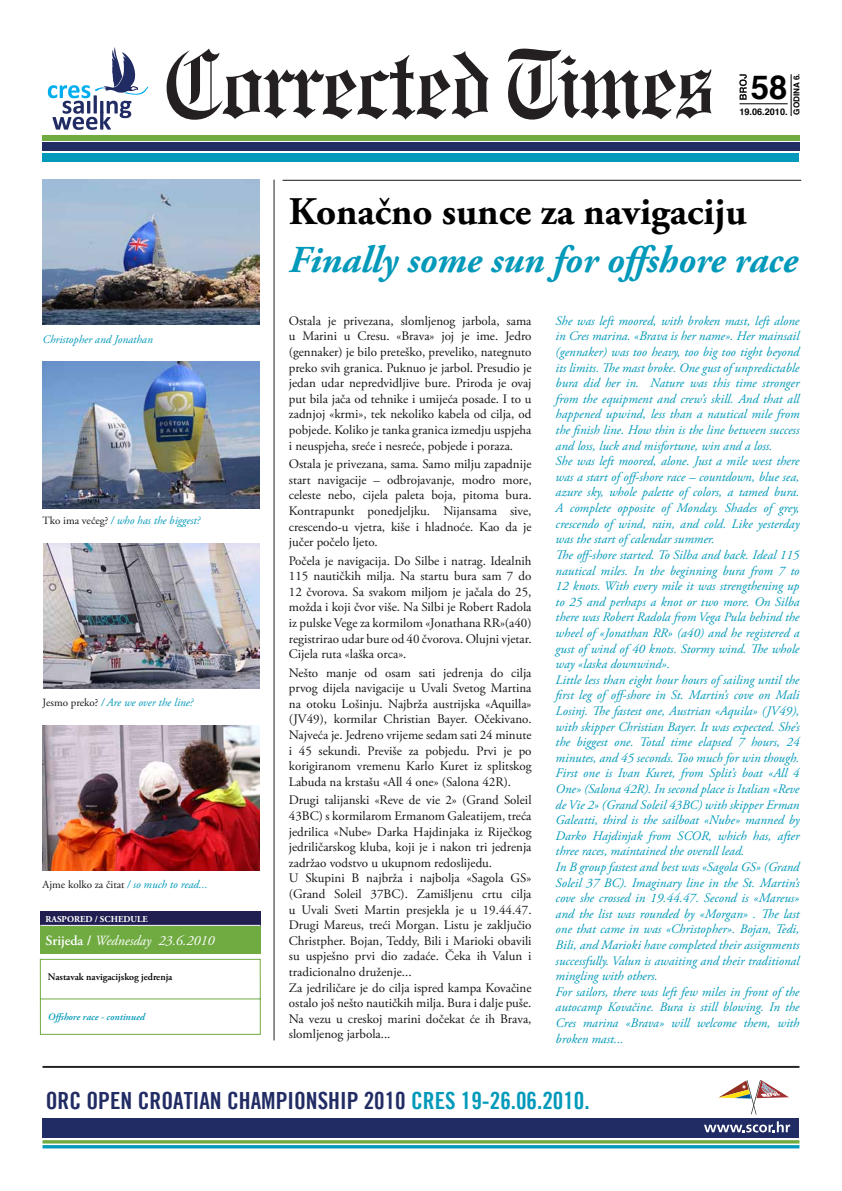
<style>
.page{position:relative;width:842px;height:1191px;background:#fff}
.page>*{position:absolute;margin:0;border:0;box-sizing:border-box;transform-origin:0 0}
.t1{font:700 39px "Adobe Garamond Pro";color:#000}
.t2{font:italic 700 38px "Adobe Garamond Pro";color:#0399ba}
.t3{font:700 33px "Helvetica";color:#000}
.t4{font:23.7px "Trade Gothic PF Bold Cond Twenty";color:#212c64}
.t5{font:italic 14px "Adobe Garamond Pro";color:#fff}
.t6{font:italic 13px/15.6px "Adobe Garamond Pro";color:#0399ba}
.t7{font:13px/15.6px "Adobe Garamond Pro";color:#181418;text-align:justify}
.t8{font:italic 11.5px "Adobe Garamond Pro";color:#0399ba}
.t9{font:11px "Adobe Garamond Pro";color:#181418}
.t10{font:600 10px "Adobe Garamond Pro";color:#000}
.t11{font:italic 600 10px "Adobe Garamond Pro";color:#0399ba}
.t12{font:700 9.1px "Helvetica";color:#000}
.t13{font:700 9px "Adobe Garamond Pro";color:#fff}
.t14{font:700 8.2px "Helvetica";color:#000}
.s1{font-style:normal;font-size:11px;color:#181418}
.s2{font-style:italic;font-size:11.5px;color:#0399ba}
.s3{font-weight:600;font-style:normal}
.s4{color:#0399ba}
</style>
<div class="page">
<div style="left:43px;top:135px;width:757px;height:6px;background:#70ab42"></div>
<div style="left:43px;top:143px;width:757px;height:8px;background:#212c64"></div>
<div style="left:43px;top:153px;width:756px;height:9px;background:#0399ba"></div>
<hr style="left:739px;top:103px;width:49px;height:1px;background:#241f21">
<svg style="left:167px;top:49px;width:322px;height:71px"></svg>
<svg style="left:508px;top:49px;width:204px;height:71px"></svg>
<hr style="left:790px;top:74px;width:2px;height:42px;background:#241f21">
<svg style="left:739px;top:74px;width:8px;height:26px"></svg>
<div style="left:43px;top:1117px;width:756px;height:20px;background:#212c64"></div>
<svg style="left:704px;top:1121px;width:86px;height:11px"></svg>
<hr style="left:43px;top:1140px;width:756px;height:3px;background:#70ab42">
<hr style="left:43px;top:1145px;width:756px;height:3px;background:#0099ba">
<svg style="left:718px;top:1079px;width:71px;height:35px"></svg>
<hr style="left:43px;top:1066px;width:756px;height:1px;background:#241f21">
<svg style="left:48px;top:47px;width:100px;height:83px"></svg>
<div style="left:40px;top:910px;width:220px;height:43px;background:#70ab42"></div>
<div style="left:40px;top:910px;width:220px;height:15px;background:#211f52"></div>
<svg style="left:39px;top:958px;width:222px;height:77px"></svg>
<hr style="left:40px;top:925px;width:220px;height:1px;background:#fff">
<hr style="left:283px;top:180px;width:518px;height:1px;background:#241f21">
<hr style="left:274px;top:179px;width:1px;height:861px;background:#241f21">
<img style="left:43px;top:726px;width:216px;height:144px">
<img style="left:43px;top:543px;width:216px;height:145px">
<img style="left:43px;top:361px;width:216px;height:147px">
<img style="left:43px;top:179px;width:216px;height:146px">
<p class="t14" style="left:790px;top:115px;width:43px;rotate:-90deg">GODINA 6.</p>
<h3 class="t3" style="left:751px;top:60px;width:38px">58</h3>
<p class="t12" style="left:739px;top:105px;width:50px">19.06.2010.</p>
<p class="t8" style="left:43px;top:332px;width:112px">Christopher and Jonathan</p>
<p class="t8" style="left:43px;top:513px;width:159px"><span class="s1">Tko ima većeg?</span> / who has the biggest?</p>
<p class="t8" style="left:43px;top:695px;width:152px"><span class="s1">Jesmo preko?</span> / Are we over the line?</p>
<p class="t9" style="left:43px;top:877px;width:166px">Ajme kolko za čitat <span class="s2">/ so much to read...</span></p>
<p class="t13" style="left:46px;top:913px;width:104px">RASPORED / SCHEDULE</p>
<p class="t5" style="left:46px;top:932px;width:170px"><span class="s3">Srijeda /</span> Wednesday 23.6.2010</p>
<p class="t10" style="left:48px;top:971px;width:126px">Nastavak navigacijskog jedrenja</p>
<p class="t11" style="left:48px;top:1011px;width:98px">Offshore race - continued</p>
<h1 class="t1" style="left:289px;top:189px;width:459px">Konačno sunce za navigaciju</h1>
<h2 class="t2" style="left:289px;top:238px;width:510px">Finally some sun for offshore race</h2>
<p class="t7" style="left:289px;top:313px;width:244px">Ostala je privezana, slomljenog jarbola, sama u Marini u Cresu. «Brava» joj je ime. Jedro (gennaker) je bilo preteško, preveliko, nategnuto preko svih granica. Puknuo je jarbol. Presudio je jedan udar nepredvidljive bure. Priroda je ovaj put bila jača od tehnike i umijeća posade. I to u zadnjoj «krmi», tek nekoliko kabela od cilja, od pobjede. Koliko je tanka granica izmedju uspjeha i neuspjeha, sreće i nesreće, pobjede i poraza.</p>
<p class="t7" style="left:289px;top:456px;width:244px">Ostala je privezana, sama. Samo milju zapadnije start navigacije – odbrojavanje, modro more, celeste nebo, cijela paleta boja, pitoma bura.<br>Kontrapunkt ponedjeljku. Nijansama sive, crescendo-u vjetra, kiše i hladnoće. Kao da je jučer počelo ljeto.</p>
<p class="t7" style="left:289px;top:553px;width:244px">Počela je navigacija. Do Silbe i natrag. Idealnih 115 nautičkih milja. Na startu bura sam 7 do 12 čvorova. Sa svakom miljom je jačala do 25, možda i koji čvor više. Na Silbi je Robert Radola iz pulske Vege za kormilom «Jonathana RR»(a40) registrirao udar bure od 40 čvorova. Olujni vjetar.<br>Cijela ruta «laška orca».</p>
<p class="t7" style="left:289px;top:665px;width:244px">Nešto manje od osam sati jedrenja do cilja prvog dijela navigacije u Uvali Svetog Martina na otoku Lošinju. Najbrža austrijska «Aquilla» (JV49), kormilar Christian Bayer. Očekivano.<br>Najveća je. Jedreno vrijeme sedam sati 24 minute i 45 sekundi. Previše za pobjedu. Prvi je po korigiranom vremenu Karlo Kuret iz splitskog Labuda na krstašu «All 4 one» (Salona 42R).</p>
<p class="t7" style="left:289px;top:793px;width:244px;text-align:left">Drugi talijanski «Reve de vie 2» (Grand Soleil 43BC) s kormilarom Ermanom Galeatijem, treća jedrilica «Nube» Darka Hajdinjaka iz Riječkog jedriličarskog kluba, koji je i nakon tri jedrenja zadržao vodstvo u ukupnom redoslijedu.<br>U Skupini B najbrža i najbolja «Sagola GS» (Grand Soleil 37BC). Zamišljenu crtu cilja u Uvali Sveti Martin presjekla je u 19.44.47.<br>Drugi Mareus, treći Morgan. Listu je zaključio Christpher. Bojan, Teddy, Bili i Marioki obavili su uspješno prvi dio zadaće. Čeka ih Valun i tradicionalno druženje...<br>Za jedriličare je do cilja ispred kampa Kovačine ostalo još nešto nautičkih milja. Bura i dalje puše.<br>Na vezu u creskoj marini dočekat će ih Brava, slomljenog jarbola...</p>
<p class="t6" style="left:556px;top:313px;width:245px">She was left moored, with broken mast, left alone in Cres marina. «Brava is her name». Her mainsail (gennaker) was too heavy, too big too tight beyond its limits. The mast broke. One gust of unpredictable bura did her in. Nature was this time stronger from the equipment and crew’s skill. And that all happened upwind, less than a nautical mile from the finish line. How thin is the line between success and loss, luck and misfortune, win and a loss.<br>She was left moored, alone. Just a mile west there was a start of off-shore race – countdown, blue sea, azure sky, whole palette of colors, a tamed bura.<br>A complete opposite of Monday. Shades of grey, crescendo of wind, rain, and cold. Like yesterday was the start of calendar summer.<br>The off-shore started. To Silba and back. Ideal 115 nautical miles. In the beginning bura from 7 to 12 knots. With every mile it was strengthening up to 25 and perhaps a knot or two more. On Silba there was Robert Radola from Vega Pula behind the wheel of «Jonathan RR» (a40) and he registered a gust of wind of 40 knots. Stormy wind. The whole way «laska downwind».<br>Little less than eight hour hours of sailing until the first leg of off-shore in St. Martin’s cove on Mali Losinj. The fastest one, Austrian «Aquila» (JV49), with skipper Christian Bayer. It was expected. She’s the biggest one. Total time elapsed 7 hours, 24 minutes, and 45 seconds. Too much for win though.<br>First one is Ivan Kuret, from Split’s boat «All 4<br>One» (Salona 42R). In second place is Italian «Reve de Vie 2» (Grand Soleil 43BC) with skipper Erman Galeatti, third is the sailboat «Nube» manned by Darko Hajdinjak from SCOR, which has, after three races, maintained the overall lead.<br>In B group fastest and best was «Sagola GS» (Grand Soleil 37 BC). Imaginary line in the St. Martin’s cove she crossed in 19.44.47. Second is «Mareus» and the list was rounded by «Morgan» . The last one that came in was «Christopher». Bojan, Tedi, Bili, and Marioki have completed their assignments successfully. Valun is awaiting and their traditional mingling with others.<br>For sailors, there was left few miles in front of the autocamp Kovačine. Bura is still blowing. In the Cres marina «Brava» will welcome them, with broken mast...</p>
<h3 class="t4" style="left:46px;top:1086px;width:545px">ORC OPEN CROATIAN CHAMPIONSHIP 2010 <span class="s4">CRES 19-26.06.2010.</span></h3>
</div>
